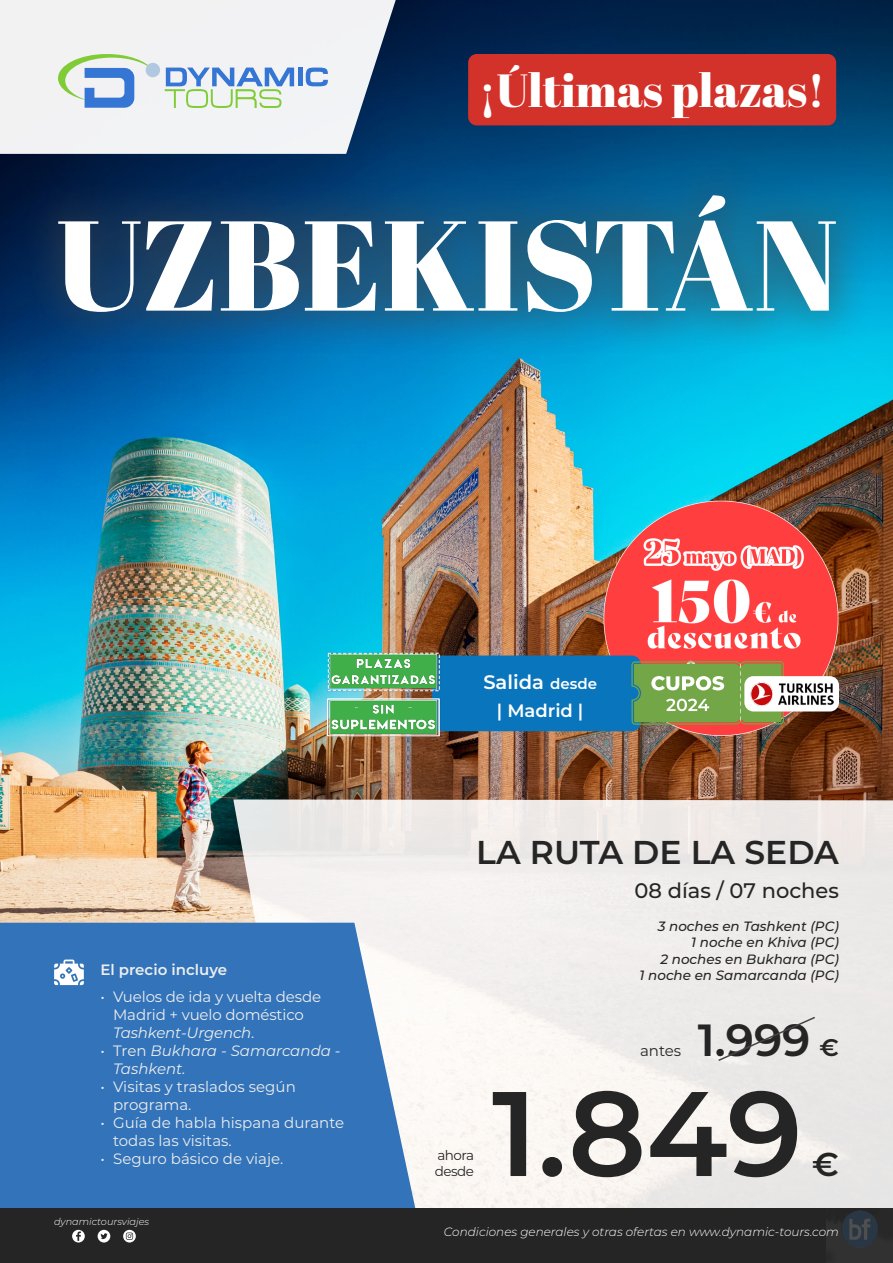
<style>
.page{position:relative;width:893px;height:1263px;background:#fff}
.page>*{position:absolute;margin:0;border:0;box-sizing:border-box;transform-origin:0 0}
.t1{font:127.5px "Abril Fatface";color:#fff}
.t2{font:600 120px "Montserrat";color:#252525}
.t3{font:46.5px "Abril Fatface";color:#fff}
.t4{font:600 45px "Montserrat";color:#252525}
.t5{font:600 33px "Montserrat";color:#252525}
.t6{font:600 24px "Montserrat";color:#252525}
.t7{font:500 21px "Montserrat";color:#252525}
.t8{font:600 19.5px "Montserrat";color:#fff}
.t9{font:600 18px "Montserrat";color:#fff}
.t10{font:15px/18px "Montserrat";color:#edeeee}
.t11{font:italic 15px/18px "Montserrat";color:#edeeee}
.t12{font:600 15px "Montserrat";color:#edeeee}
.t13{font:15px "Montserrat";color:#252525}
.t14{font:italic 500 13.5px "Montserrat";color:#252525}
.t15{font:13.5px "Montserrat";letter-spacing:-.04em;color:#252525}
.t16{font:italic 300 12px "Montserrat";color:#fff}
.t17{font:italic 300 9.75px "Montserrat";color:#fff}
.s1{font-size:15px}
.s2{font-style:italic}
.s3{font-style:normal}
</style>
<div class="page">
<img style="left:0;top:0;width:893px;height:923px">
<svg style="left:233px;top:799px;width:660px;height:410px;fill:#f0edeb"></svg>
<svg style="left:0;top:923px;width:415px;height:286px;background:#407cbd"></svg>
<svg style="left:0;top:0;width:423px;height:154px;fill:#f2f2f4"></svg>
<svg style="left:58px;top:54px;width:95px;height:54px"></svg>
<div style="left:146px;top:63px;width:14px;height:14px;background:#b0c9e0;border-radius:50%"></div>
<div style="left:298px;top:68px;width:5px;height:18px;background:#3575d3"></div>
<svg style="left:306px;top:68px;width:22px;height:18px"></svg>
<svg style="left:165px;top:68px;width:129px;height:40px"></svg>
<div style="left:0;top:1209px;width:893px;height:54px;background:#252525"></div>
<svg style="left:123px;top:1230px;width:13px;height:12px"></svg>
<svg style="left:98px;top:1230px;width:12px;height:12px"></svg>
<svg style="left:72px;top:1230px;width:13px;height:12px"></svg>
<svg style="left:54px;top:959px;width:30px;height:26px"></svg>
<div style="left:14px;top:150px;width:866px;height:207px;background:#444547;opacity:.5"></div>
<div style="left:468px;top:54px;width:368px;height:71px;background:#d2322a;border-radius:9px"></div>
<img style="left:600px;top:499px;width:242px;height:239px">
<svg style="left:717px;top:1015px;width:100px;height:47px;background:#e5e3e2"></svg>
<div style="left:432px;top:655px;width:209px;height:76px;background:#0975bc;border-radius:9px"></div>
<img style="left:327px;top:651px;width:113px;height:41px">
<img style="left:327px;top:697px;width:113px;height:41px">
<svg style="left:631px;top:661px;width:153px;height:64px;background:#84a75a"></svg>
<div style="left:744px;top:676px;width:95px;height:35px;background:#fff;border-radius:9px"></div>
<img style="left:750px;top:682px;width:83px;height:23px">
<img style="left:826px;top:1196px;width:67px;height:67px">
<p class="t3" style="left:479px;top:58px;width:348px">¡Últimas plazas!</p>
<p class="t1" style="left:56px;top:176px;width:785px">UZBEKISTÁN</p>
<p class="t8" style="left:483px;top:668px;width:115px">Salida <span class="s1">desde</span></p>
<p class="t9" style="left:497px;top:698px;width:88px">| Madrid |</p>
<p class="t5" style="left:476px;top:829px;width:364px">LA RUTA DE LA SEDA</p>
<p class="t12" style="left:100px;top:959px;width:128px">El precio incluye</p>
<p class="t10" style="left:113px;top:987px;width:210px;text-indent:-13px">• Vuelos de ida y vuelta desde<br>Madrid + vuelo doméstico<br><span class="s2">Tashkent-Urgench</span>.</p>
<p class="t11" style="left:113px;top:1041px;width:229px;text-indent:-13px"><span class="s3">• Tren</span> Bukhara - Samarcanda -<br>Tashkent.</p>
<p class="t10" style="left:113px;top:1077px;width:184px;text-indent:-13px">• Visitas y traslados según programa.</p>
<p class="t10" style="left:113px;top:1113px;width:233px;text-indent:-13px">• Guía de habla hispana durante todas las visitas.</p>
<p class="t10" style="left:100px;top:1149px;width:185px">• Seguro básico de viaje.</p>
<p class="t17" style="left:54px;top:1215px;width:97px">dynamictoursviajes</p>
<p class="t7" style="left:634px;top:876px;width:206px">08 días / 07 noches</p>
<p class="t14" style="left:658px;top:917px;width:183px">3 noches en Tashkent (PC)</p>
<p class="t14" style="left:691px;top:933px;width:149px">1 noche en Khiva (PC)</p>
<p class="t14" style="left:660px;top:949px;width:180px">2 noches en Bukhara (PC)</p>
<p class="t14" style="left:640px;top:966px;width:201px">1 noche en Samarcanda (PC)</p>
<p class="t15" style="left:437px;top:1146px;width:38px">ahora</p>
<p class="t15" style="left:435px;top:1162px;width:41px">desde</p>
<p class="t13" style="left:640px;top:1040px;width:43px">antes</p>
<p class="t4" style="left:698px;top:1008px;width:114px">1.999</p>
<p class="t6" style="left:819px;top:1030px;width:21px">€</p>
<p class="t2" style="left:492px;top:1048px;width:312px">1.849</p>
<p class="t5" style="left:812px;top:1141px;width:28px">€</p>
<p class="t16" style="left:444px;top:1223px;width:396px">Condiciones generales y otras ofertas en www.dynamic-tours.com</p>
</div>
